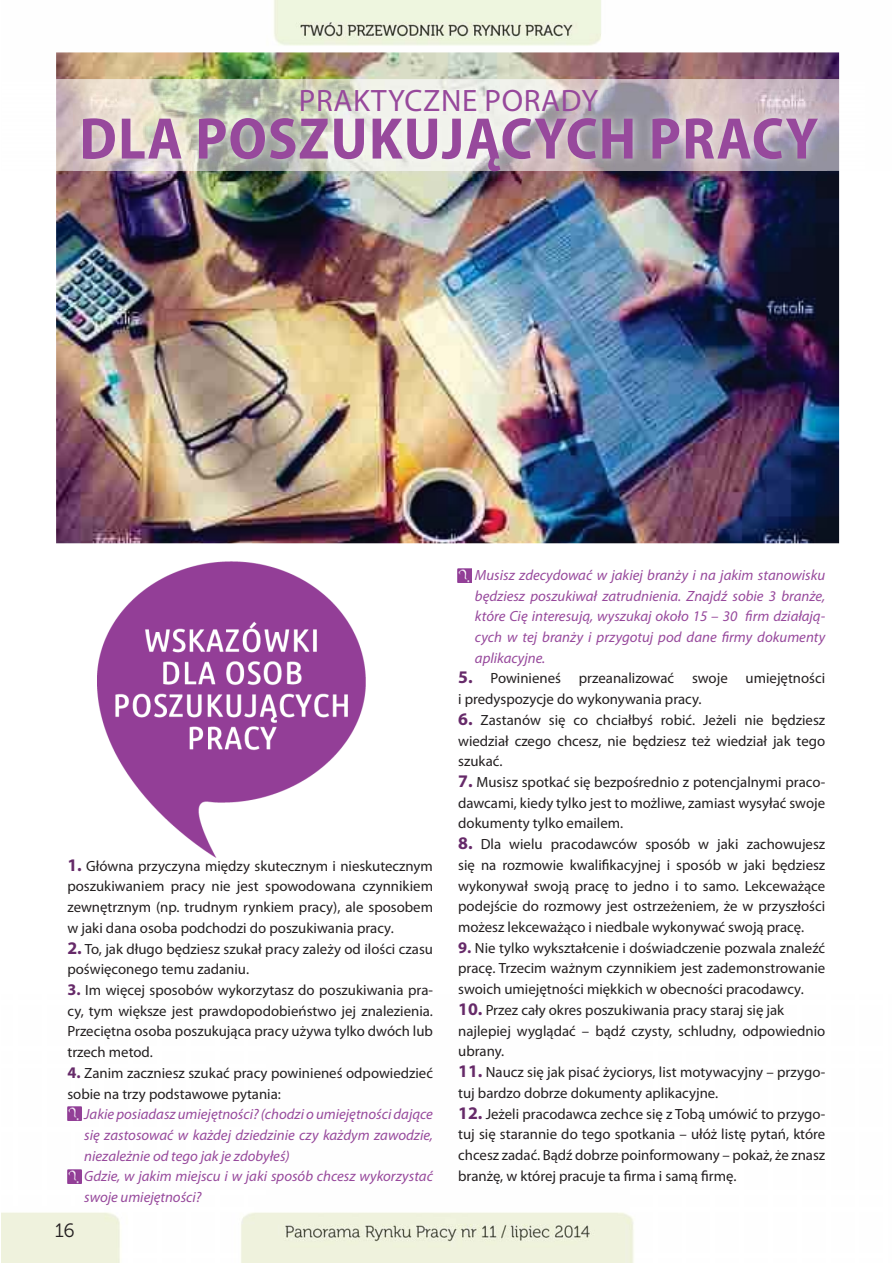
<style>
.page{position:relative;width:893px;height:1263px;background:#fff}
.page>*{position:absolute;margin:0;border:0;box-sizing:border-box;transform-origin:0 0}
.t1{font:700 semi-condensed 59.25px "Myriad Pro";letter-spacing:.02em;color:#97499c}
.t2{font:31.05px "Myriad Pro";letter-spacing:.02em;color:#97499c}
.t3{font:19.2px "Museo 300";color:#231f20}
.t4{font:14.85px/20.7px "Myriad Pro";color:#231f20;text-align:justify}
.t5{font:italic 14.85px/20.7px "Myriad Pro";color:#97499c}
.s1{font-weight:700;font-size:17.7px;color:#662a69}
.s2{font-weight:700;font-size:16.35px;color:#662a69}
</style>
<div class="page">
<img style="left:274px;top:0;width:566px;height:79px">
<img style="left:2px;top:1106px;width:632px;height:157px">
<img style="left:56px;top:52px;width:783px;height:491px">
<img style="left:56px;top:79px;width:783px;height:91px">
<img style="left:73px;top:81px;width:753px;height:99px">
<img style="left:458px;top:569px;width:14px;height:14px">
<img style="left:67px;top:1169px;width:14px;height:14px">
<img style="left:67px;top:1106px;width:14px;height:14px">
<img style="left:98px;top:562px;width:267px;height:295px">
<h2 class="t2" style="left:299px;top:89px;width:301px">PRAKTYCZNE PORADY</h2>
<h1 class="t1" style="left:79px;top:116px;width:740px">DLA POSZUKUJĄCYCH PRACY</h1>
<p class="t4" style="left:67px;top:856px;width:367px"><span class="s1">1.</span> Główna przyczyna między skutecznym i nieskutecznym poszukiwaniem pracy nie jest spowodowana czynnikiem zewnętrznym (np. trudnym rynkiem pracy), ale sposobem w jaki dana osoba podchodzi do poszukiwania pracy.</p>
<p class="t4" style="left:67px;top:939px;width:367px"><span class="s1">2.</span> To, jak długo będziesz szukał pracy zależy od ilości czasu poświęconego temu zadaniu.</p>
<p class="t4" style="left:67px;top:981px;width:367px"><span class="s2">3.</span> Im więcej sposobów wykorzytasz do poszukiwania pra&shy;cy, tym większe jest prawdopodobieństwo jej znalezienia.<br>Przeciętna osoba poszukująca pracy używa tylko dwóch lub trzech metod.</p>
<p class="t4" style="left:67px;top:1063px;width:367px"><span class="s2">4.</span> Zanim zaczniesz szukać pracy powinieneś odpowiedzieć sobie na trzy podstawowe pytania:</p>
<p class="t5" style="left:84px;top:1105px;width:350px">Jakie posiadasz umiejętności? (chodzi o umiejętności dające się zastosować w każdej dziedzinie czy każdym zawodzie, niezależnie od tego jak je zdobyłeś)<br>Gdzie, w jakim miejscu i w jaki sposób chcesz wykorzystać swoje umiejętności?</p>
<p class="t3" style="left:55px;top:1220px;width:21px">16</p>
<p class="t5" style="left:475px;top:565px;width:352px;text-align:justify">Musisz zdecydować w jakiej branży i na jakim stanowisku będziesz poszukiwał zatrudnienia. Znajdź sobie 3 branże, które Cię interesują, wyszukaj około 15 – 30 firm działają&shy;cych w tej branży i przygotuj pod dane firmy dokumenty aplikacyjne.</p>
<p class="t4" style="left:458px;top:669px;width:368px"><span class="s1">5.</span> Powinieneś przeanalizować swoje umiejętności i predyspozycje do wykonywania pracy.</p>
<p class="t4" style="left:458px;top:710px;width:369px"><span class="s1">6.</span> Zastanów się co chciałbyś robić. Jeżeli nie będziesz wiedział czego chcesz, nie będziesz też wiedział jak tego szukać.</p>
<p class="t4" style="left:458px;top:773px;width:369px"><span class="s1">7.</span> Musisz spotkać się bezpośrednio z potencjalnymi praco&shy;dawcami, kiedy tylko jest to możliwe, zamiast wysyłać swoje dokumenty tylko emailem.</p>
<p class="t4" style="left:458px;top:835px;width:369px"><span class="s1">8.</span> Dla wielu pracodawców sposób w jaki zachowujesz się na rozmowie kwalifikacyjnej i sposób w jaki będziesz wykonywał swoją pracę to jedno i to samo. Lekceważące podejście do rozmowy jest ostrzeżeniem, że w przyszłości możesz lekceważąco i niedbale wykonywać swoją pracę.</p>
<p class="t4" style="left:458px;top:938px;width:369px"><span class="s2">9.</span> Nie tylko wykształcenie i doświadczenie pozwala znaleźć pracę. Trzecim ważnym czynnikiem jest zademonstrowanie swoich umiejętności miękkich w obecności pracodawcy.</p>
<p class="t4" style="left:458px;top:1000px;width:369px;text-align:left"><span class="s1">10.</span> Przez cały okres poszukiwania pracy staraj się jak najlepiej wyglądać – bądź czysty, schludny, odpowiednio ubrany.</p>
<p class="t4" style="left:458px;top:1063px;width:368px"><span class="s1">11.</span> Naucz się jak pisać życiorys, list motywacyjny – przygo&shy;tuj bardzo dobrze dokumenty aplikacyjne.</p>
<p class="t4" style="left:458px;top:1104px;width:369px"><span class="s1">12.</span> Jeżeli pracodawca zechce się z Tobą umówić to przygo&shy;tuj się starannie do tego spotkania – ułóż listę pytań, które chcesz zadać. Bądź dobrze poinformowany – pokaż, że znasz branżę, w której pracuje ta firma i samą firmę.</p>
</div>
